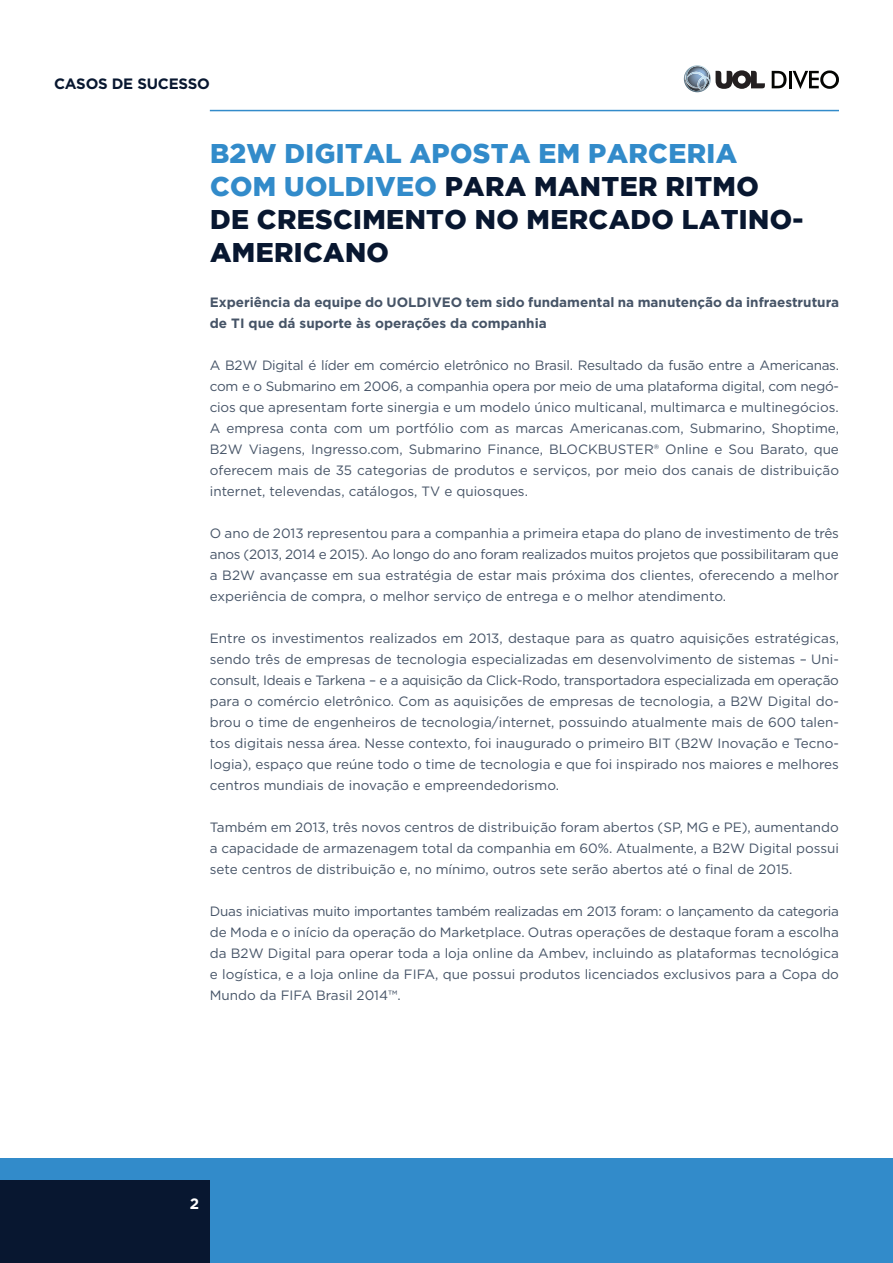
<style>
.page{position:relative;width:893px;height:1263px;background:#fff}
.page>*{position:absolute;margin:0;border:0;box-sizing:border-box;transform-origin:0 0}
.t1{font:900 27px/33px "Gotham";letter-spacing:.015em;color:#081730}
.t2{font:700 15px "Gotham";letter-spacing:-.015em;color:#081730}
.t3{font:700 15px "Gotham";color:#fff}
.t4{font:13.5px/21px "Gotham";color:#465467;text-align:justify}
.t5{font:700 13.5px/21px "Gotham";color:#465467}
.s1{color:#328bca}
</style>
<div class="page">
<div style="left:0;top:1158px;width:893px;height:105px;background:#328bca"></div>
<div style="left:0;top:1180px;width:210px;height:83px;background:#081730"></div>
<svg style="left:772px;top:71px;width:14px;height:17px"></svg>
<hr style="left:789px;top:71px;width:3px;height:17px;background:#040503">
<svg style="left:793px;top:70px;width:46px;height:19px"></svg>
<svg style="left:684px;top:65px;width:81px;height:26px"></svg>
<hr style="left:210px;top:110px;width:629px;height:1px;background:#328bca">
<p class="t2" style="left:54px;top:74px;width:157px">Casos de sucesso</p>
<h1 class="t1" style="left:210px;top:136px;width:595px"><span class="s1">B2W DIGITAL APOSTA EM PARCERIA<br>COM UOLDIVEO</span> PARA MANTER RITMO<br>DE CRESCIMENTO NO MERCADO LATINO-<br>AMERICANO</h1>
<p class="t5" style="left:210px;top:292px;width:631px">Experiência da equipe do UOLDIVEO tem sido fundamental na manutenção da infraestrutura de TI que dá suporte às operações da companhia</p>
<p class="t4" style="left:210px;top:355px;width:631px">A B2W Digital é líder em comércio eletrônico no Brasil. Resultado da fusão entre a Americanas. com e o Submarino em 2006, a companhia opera por meio de uma plataforma digital, com negó&shy;cios que apresentam forte sinergia e um modelo único multicanal, multimarca e multinegócios.<br>A empresa conta com um portfólio com as marcas Americanas.com, Submarino, Shoptime, B2W Viagens, Ingresso.com, Submarino Finance, BLOCKBUSTER® Online e Sou Barato, que oferecem mais de 35 categorias de produtos e serviços, por meio dos canais de distribuição internet, televendas, catálogos, TV e quiosques.</p>
<p class="t4" style="left:210px;top:523px;width:631px">O ano de 2013 representou para a companhia a primeira etapa do plano de investimento de três anos (2013, 2014 e 2015). Ao longo do ano foram realizados muitos projetos que possibilitaram que a B2W avançasse em sua estratégia de estar mais próxima dos clientes, oferecendo a melhor experiência de compra, o melhor serviço de entrega e o melhor atendimento.</p>
<p class="t4" style="left:210px;top:628px;width:631px">Entre os investimentos realizados em 2013, destaque para as quatro aquisições estratégicas, sendo três de empresas de tecnologia especializadas em desenvolvimento de sistemas – Uni&shy;consult, Ideais e Tarkena – e a aquisição da Click-Rodo, transportadora especializada em operação para o comércio eletrônico. Com as aquisições de empresas de tecnologia, a B2W Digital do&shy;brou o time de engenheiros de tecnologia/internet, possuindo atualmente mais de 600 talen&shy;tos digitais nessa área. Nesse contexto, foi inaugurado o primeiro BIT (B2W Inovação e Tecno&shy;logia), espaço que reúne todo o time de tecnologia e que foi inspirado nos maiores e melhores centros mundiais de inovação e empreendedorismo.</p>
<p class="t4" style="left:210px;top:817px;width:631px">Também em 2013, três novos centros de distribuição foram abertos (SP, MG e PE), aumentando a capacidade de armazenagem total da companhia em 60%. Atualmente, a B2W Digital possui sete centros de distribuição e, no mínimo, outros sete serão abertos até o final de 2015.</p>
<p class="t4" style="left:210px;top:901px;width:631px">Duas iniciativas muito importantes também realizadas em 2013 foram: o lançamento da categoria de Moda e o início da operação do Marketplace. Outras operações de destaque foram a escolha da B2W Digital para operar toda a loja online da Ambev, incluindo as plataformas tecnológica e logística, e a loja online da FIFA, que possui produtos licenciados exclusivos para a Copa do Mundo da FIFA Brasil 2014™.</p>
<p class="t3" style="left:190px;top:1194px;width:11px">2</p>
</div>
